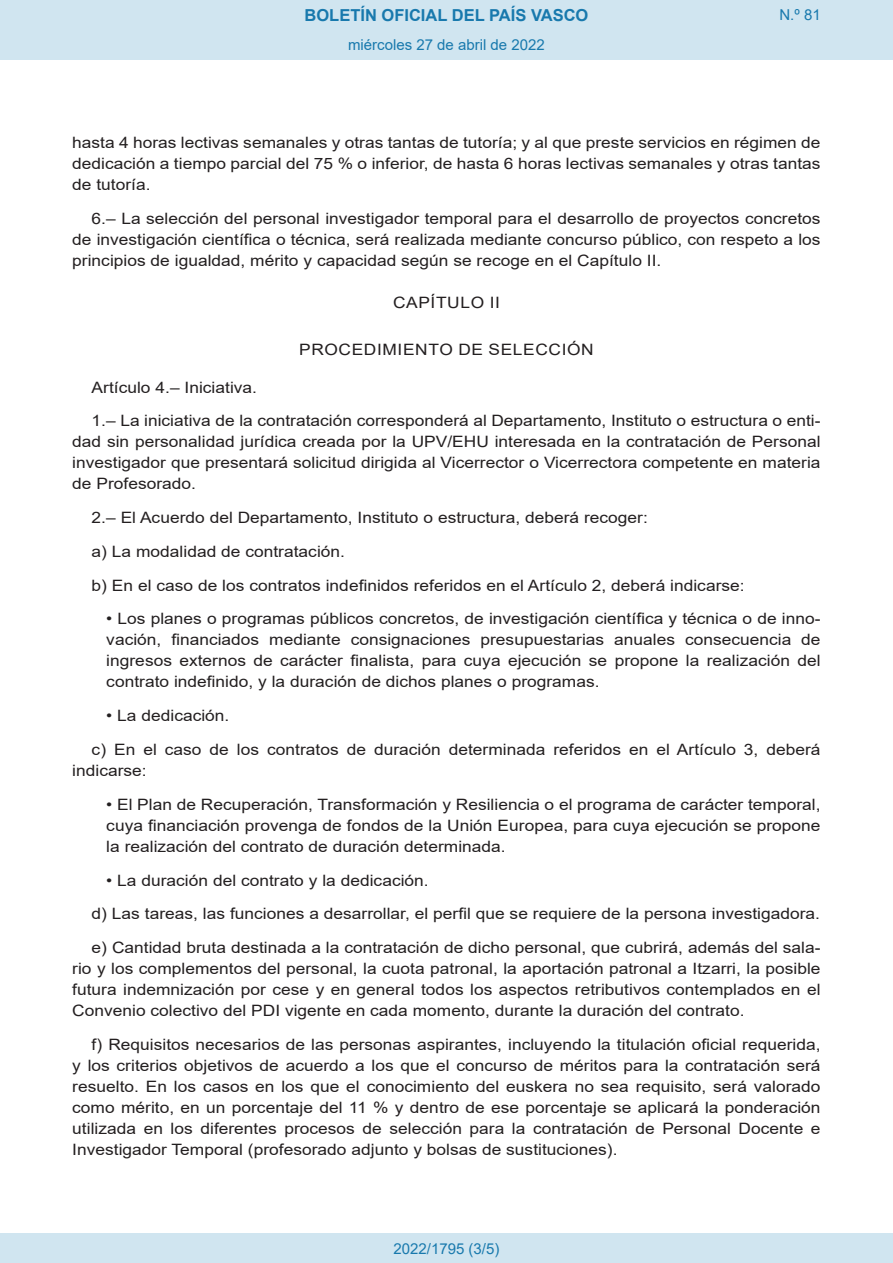
<style>
.page{position:relative;width:893px;height:1263px;background:#fff}
.page>*{position:absolute;margin:0;border:0;box-sizing:border-box;transform-origin:0 0}
.t1{font:700 16.5px "Arial";color:#1879ad}
.BOPVDetalle{font:15.6px/21px "Arial";color:#231f20;text-align:justify;scale:1.11 1}
.BOPVDetalle1{font:15.6px/21px "Arial";color:#231f20;text-align:justify;scale:1.11 1}
.BOPVClave{font:15.6px "Arial";letter-spacing:.035em;color:#231f20;scale:1.11 1}
.Paginacion_Centro{font:15px "Arial";color:#1879ad}
</style>
<div class="page">
<div style="left:0;top:0;width:893px;height:60px;background:#d0e5f0"></div>
<div style="left:0;top:1233px;width:893px;height:30px;background:#d0e5f0"></div>
<p class="t1" style="left:305px;top:3px;width:285px">BOLETÍN OFICIAL DEL PAÍS VASCO</p>
<p class="Paginacion_Centro" style="left:348px;top:35px;width:198px">miércoles 27 de abril de 2022</p>
<p class="Paginacion_Centro" style="left:779px;top:5px;width:43px">N.º 81</p>
<p class="BOPVDetalle" style="left:72px;top:132px;width:676px">hasta 4 horas lectivas semanales y otras tantas de tutoría; y al que preste servicios en régimen de dedicación a tiempo parcial del 75 % o inferior, de hasta 6 horas lectivas semanales y otras tantas de tutoría.</p>
<p class="BOPVDetalle" style="left:72px;top:208px;width:676px;text-indent:19px">6.– La selección del personal investigador temporal para el desarrollo de proyectos concretos de investigación científica o técnica, será realizada mediante concurso público, con respeto a los principios de igualdad, mérito y capacidad según se recoge en el Capítulo II.</p>
<p class="BOPVClave" style="left:393px;top:292px;width:98px">CAPÍTULO II</p>
<p class="BOPVClave" style="left:299px;top:338px;width:267px">PROCEDIMIENTO DE SELECCIÓN</p>
<p class="BOPVDetalle" style="left:92px;top:377px;width:151px">Artículo 4.– Iniciativa.</p>
<p class="BOPVDetalle" style="left:72px;top:410px;width:676px;text-indent:19px">1.– La iniciativa de la contratación corresponderá al Departamento, Instituto o estructura o enti&shy;dad sin personalidad jurídica creada por la UPV/EHU interesada en la contratación de Personal investigador que presentará solicitud dirigida al Vicerrector o Vicerrectora competente en materia de Profesorado.</p>
<p class="BOPVDetalle" style="left:92px;top:507px;width:503px">2.– El Acuerdo del Departamento, Instituto o estructura, deberá recoger:</p>
<p class="BOPVDetalle" style="left:92px;top:541px;width:230px">a) La modalidad de contratación.</p>
<p class="BOPVDetalle" style="left:92px;top:575px;width:590px">b) En el caso de los contratos indefinidos referidos en el Artículo 2, deberá indicarse:</p>
<p class="BOPVDetalle1" style="left:106px;top:608px;width:645px">• Los planes o programas públicos concretos, de investigación científica y técnica o de inno&shy;vación, financiados mediante consignaciones presupuestarias anuales consecuencia de ingresos externos de carácter finalista, para cuya ejecución se propone la realización del contrato indefinido, y la duración de dichos planes o programas.</p>
<p class="BOPVDetalle1" style="left:106px;top:705px;width:112px">• La dedicación.</p>
<p class="BOPVDetalle" style="left:72px;top:739px;width:676px;text-indent:19px">c) En el caso de los contratos de duración determinada referidos en el Artículo 3, deberá indicarse:</p>
<p class="BOPVDetalle1" style="left:106px;top:794px;width:645px">• El Plan de Recuperación, Transformación y Resiliencia o el programa de carácter temporal, cuya financiación provenga de fondos de la Unión Europea, para cuya ejecución se propone la realización del contrato de duración determinada.</p>
<p class="BOPVDetalle1" style="left:106px;top:869px;width:292px">• La duración del contrato y la dedicación.</p>
<p class="BOPVDetalle" style="left:92px;top:903px;width:658px">d) Las tareas, las funciones a desarrollar, el perfil que se requiere de la persona investigadora.</p>
<p class="BOPVDetalle" style="left:72px;top:937px;width:676px;text-indent:19px">e) Cantidad bruta destinada a la contratación de dicho personal, que cubrirá, además del sala&shy;rio y los complementos del personal, la cuota patronal, la aportación patronal a Itzarri, la posible futura indemnización por cese y en general todos los aspectos retributivos contemplados en el Convenio colectivo del PDI vigente en cada momento, durante la duración del contrato.</p>
<p class="BOPVDetalle" style="left:72px;top:1034px;width:676px;text-indent:19px">f) Requisitos necesarios de las personas aspirantes, incluyendo la titulación oficial requerida, y los criterios objetivos de acuerdo a los que el concurso de méritos para la contratación será resuelto. En los casos en los que el conocimiento del euskera no sea requisito, será valorado como mérito, en un porcentaje del 11 % y dentro de ese porcentaje se aplicará la ponderación utilizada en los diferentes procesos de selección para la contratación de Personal Docente e Investigador Temporal (profesorado adjunto y bolsas de sustituciones).</p>
<p class="Paginacion_Centro" style="left:393px;top:1238px;width:107px">2022/1795 (3/5)</p>
</div>
